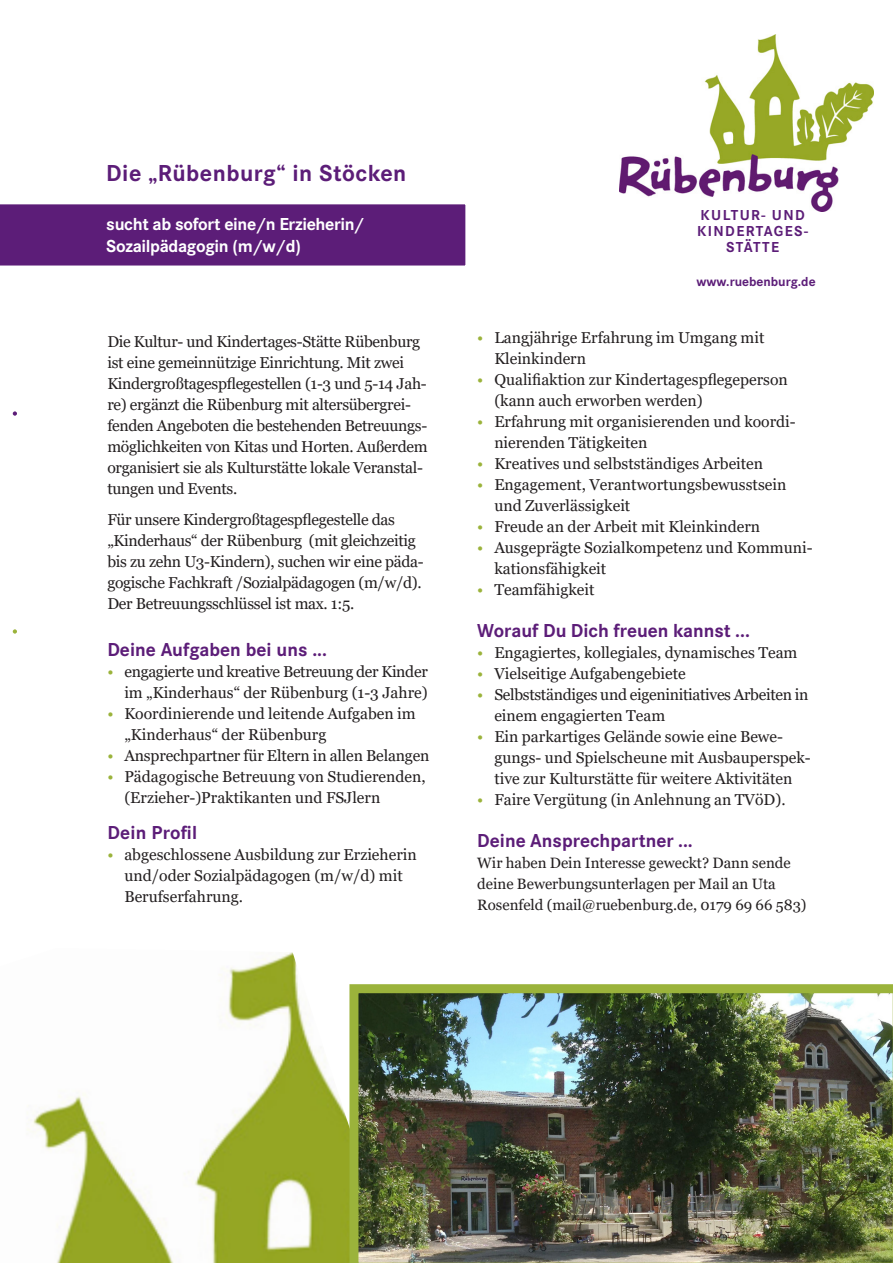
<style>
.page{position:relative;width:893px;height:1263px;background:#fff}
.page>*{position:absolute;margin:0;border:0;box-sizing:border-box;transform-origin:0 0}
._10_pt_reg{font:700 24px "Corporate S";letter-spacing:.02em;color:#5c1d78}
.Überschrift_1{font:700 19.5px "Corporate S";color:#5c1d78}
._10_pt_reg-2{font:700 19.5px "Corporate S";color:#5c1d78}
._10_pt_reg-3{font:700 18px/21.6px "Corporate S";letter-spacing:-.02em;color:#fff}
.t1{font:15.75px/21px "Georgia";color:#231f20}
.t2{font:15.75px/21px "Georgia";letter-spacing:-.02em;color:#231f20}
.TEXT{font:15px/21px "Georgia";color:#231f20}
._10_pt_reg-4{font:700 15px/15.8px "Corporate S";letter-spacing:.09em;color:#5c1d78;text-align:center}
._10_pt_reg-5{font:700 13.5px "Corporate S";color:#5c1d78}
.s1{color:#9bb33b}
</style>
<div class="page">
<div style="left:0;top:204px;width:466px;height:62px;background:#5c1d78"></div>
<img style="left:27px;top:952px;width:322px;height:311px">
<img style="left:620px;top:35px;width:253px;height:177px">
<svg style="left:13px;top:411px;width:4px;height:5px"></svg>
<svg style="left:13px;top:629px;width:4px;height:5px"></svg>
<img style="left:349px;top:984px;width:544px;height:279px">
<p class="_10_pt_reg" style="left:106px;top:159px;width:302px">Die „Rübenburg“ in Stöcken</p>
<p class="_10_pt_reg-3" style="left:106px;top:214px;width:259px">sucht ab sofort eine/n Erzieherin/<br>Sozailpädagogin (m/w/d)</p>
<p class="t2" style="left:107px;top:331px;width:322px">Die Kultur- und Kindertages-Stätte Rübenburg ist eine gemeinnützige Einrichtung. Mit zwei Kindergroßtagespflegestellen (1-3 und 5-14 Jah&shy;re) ergänzt die Rübenburg mit altersübergrei&shy;fenden Angeboten die bestehenden Betreuungs&shy;möglichkeiten von Kitas und Horten. Außerdem organisiert sie als Kulturstätte lokale Veranstal&shy;tungen und Events.</p>
<p class="t2" style="left:107px;top:509px;width:318px">Für unsere Kindergroßtagespflegestelle das „Kinderhaus“ der Rübenburg (mit gleichzeitig bis zu zehn U3-Kindern), suchen wir eine päda&shy;gogische Fachkraft /Sozialpädagogen (m/w/d).<br>Der Betreuungsschlüssel ist max. 1:5.</p>
<p class="_10_pt_reg-2" style="left:107px;top:638px;width:221px">Deine Aufgaben bei uns ...</p>
<p class="t2" style="left:107px;top:661px;width:322px;text-align:right"><span class="s1">•</span> engagierte und kreative Betreuung der Kinder im „Kinderhaus“ der Rübenburg (1-3 Jahre)</p>
<p class="t1" style="left:124px;top:703px;width:293px;text-indent:-17px"><span class="s1">•</span> Koordinierende und leitende Aufgaben im „Kinderhaus“ der Rübenburg</p>
<p class="t1" style="left:107px;top:745px;width:324px"><span class="s1">•</span> Ansprechpartner für Eltern in allen Belangen</p>
<p class="t1" style="left:124px;top:766px;width:303px;text-indent:-17px"><span class="s1">•</span> Pädagogische Betreuung von Studierenden, (Erzieher-)Praktikanten und FSJlern</p>
<p class="_10_pt_reg-2" style="left:107px;top:821px;width:91px">Dein Profil</p>
<p class="t1" style="left:124px;top:844px;width:294px;text-indent:-17px"><span class="s1">•</span> abgeschlossene Ausbildung zur Erzieherin und/oder Sozialpädagogen (m/w/d) mit<br>Berufserfahrung.</p>
<p class="_10_pt_reg-4" style="left:697px;top:208px;width:112px">KULTUR- UND<br>KINDERTAGES-<br>STÄTTE</p>
<p class="_10_pt_reg-5" style="left:696px;top:274px;width:121px">www.ruebenburg.de</p>
<p class="t1" style="left:494px;top:327px;width:272px;text-indent:-17px"><span class="s1">•</span> Langjährige Erfahrung im Umgang mit<br>Kleinkindern</p>
<p class="t1" style="left:494px;top:369px;width:295px;text-indent:-17px"><span class="s1">•</span> Qualifiaktion zur Kindertagespflegeperson (kann auch erworben werden)</p>
<p class="t1" style="left:494px;top:411px;width:303px;text-indent:-17px"><span class="s1">•</span> Erfahrung mit organisierenden und koordi&shy;nierenden Tätigkeiten</p>
<p class="t1" style="left:477px;top:453px;width:287px"><span class="s1">•</span> Kreatives und selbstständiges Arbeiten</p>
<p class="t1" style="left:494px;top:474px;width:293px;text-indent:-17px"><span class="s1">•</span> Engagement, Verantwortungsbewusstsein und Zuverlässigkeit</p>
<p class="t1" style="left:477px;top:516px;width:284px"><span class="s1">•</span> Freude an der Arbeit mit Kleinkindern</p>
<p class="t1" style="left:494px;top:537px;width:320px;text-indent:-17px"><span class="s1">•</span> Ausgeprägte Sozialkompetenz und Kommuni&shy;kationsfähigkeit</p>
<p class="t1" style="left:477px;top:579px;width:119px"><span class="s1">•</span> Teamfähigkeit</p>
<p class="Überschrift_1" style="left:477px;top:619px;width:274px">Worauf Du Dich freuen kannst ...</p>
<p class="t1" style="left:477px;top:642px;width:322px"><span class="s1">•</span> Engagiertes, kollegiales, dynamisches Team</p>
<p class="t1" style="left:477px;top:663px;width:210px"><span class="s1">•</span> Vielseitige Aufgabengebiete</p>
<p class="t2" style="left:494px;top:684px;width:316px;text-indent:-17px"><span class="s1">•</span> Selbstständiges und eigeninitiatives Arbeiten in einem engagierten Team</p>
<p class="t1" style="left:494px;top:726px;width:318px;text-indent:-17px"><span class="s1">•</span> Ein parkartiges Gelände sowie eine Bewe&shy;gungs- und Spielscheune mit Ausbauperspek&shy;tive zur Kulturstätte für weitere Aktivitäten</p>
<p class="t1" style="left:477px;top:789px;width:310px"><span class="s1">•</span> Faire Vergütung (in Anlehnung an TVöD).</p>
<p class="Überschrift_1" style="left:477px;top:829px;width:217px">Deine Ansprechpartner ...</p>
<p class="TEXT" style="left:477px;top:852px;width:331px">Wir haben Dein Interesse geweckt? Dann sende deine Bewerbungsunterlagen per Mail an Uta<br>Rosenfeld (mail@ruebenburg.de, 0179 69 66 583)</p>
</div>
